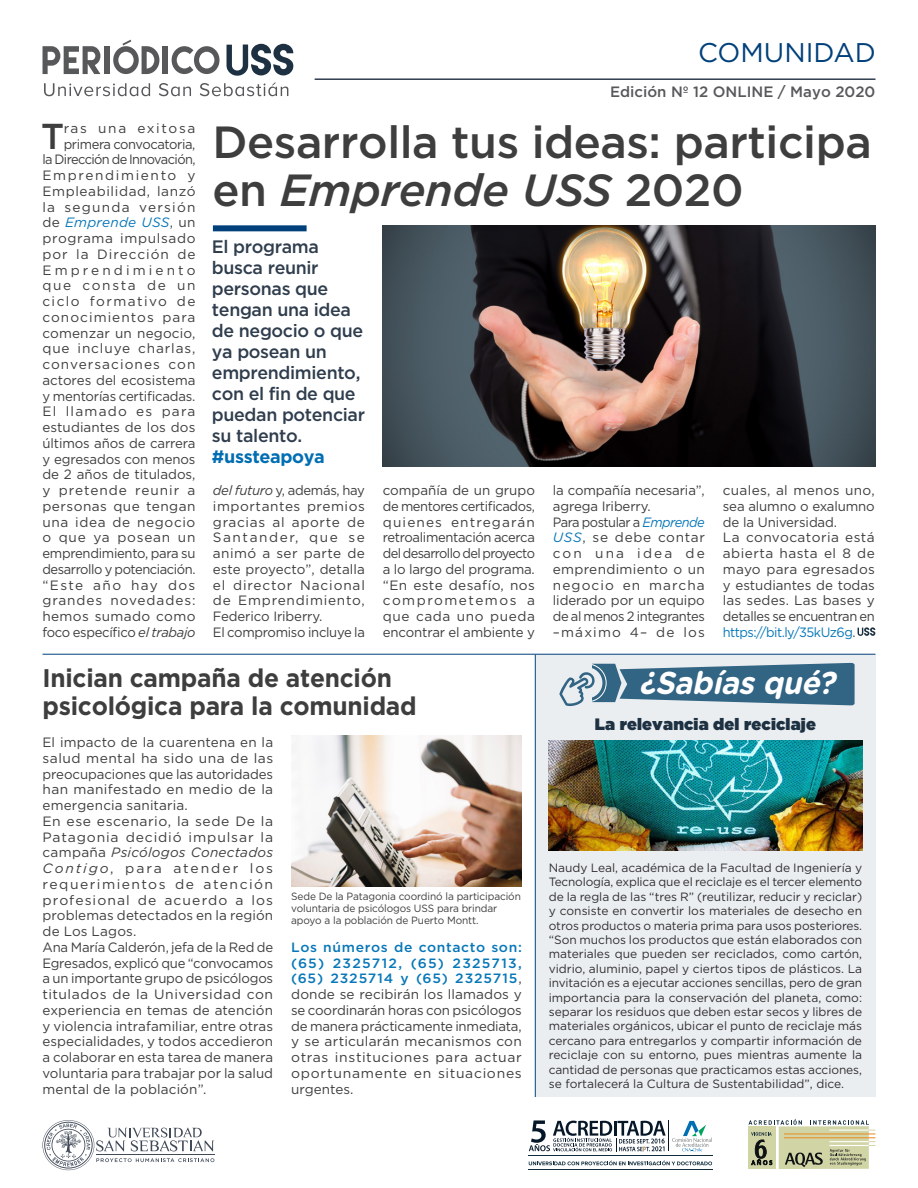
<style>
.page{position:relative;width:918px;height:1188px;background:#fff}
.page>*{position:absolute;margin:0;border:0;box-sizing:border-box;transform-origin:0 0}
.TIT_N1{font:500 45px/48px "Gotham";letter-spacing:-.01em;color:#3e3e3f}
.TXT_CENTRAL{font:500 36px "Gotham";color:#3e3e3f}
.t1{font:italic 700 31.65px "Gotham Rounded";color:#fff;scale:.96 1}
.t2{font:27px "Gotham";color:#01407a}
.TITULO_N2{font:700 25.5px/28.5px "Gotham";letter-spacing:-.01em;color:#3e3e3f;scale:.96 1}
.BAJADA_OK{font:500 18px/21px "Gotham";letter-spacing:-.02em;color:#2f3d4d}
.TITULO_sabias_ke{font:900 16.5px "Gotham";letter-spacing:.01em;color:#1d3142}
.t3{font:500 15px "Gotham";color:#57585a}
.TXT_CENTRAL-2{font:13.5px/15.8px "Gotham";letter-spacing:.01em;color:#3e3e3f;text-align:justify}
.TXT_CENTRAL-3{font:13.5px/15.8px "Gotham";letter-spacing:.06em;color:#3e3e3f;text-align:right}
.TXT_CENTRAL-4{font:13.5px/15.8px "Gotham";letter-spacing:.01em;color:#3e3e3f;text-align:justify;scale:.95 1}
.TXT_CENTRAL-5{font:13.5px/15.8px "Gotham";letter-spacing:-.01em;color:#3e3e3f}
.TXT_CENTRAL-6{font:13.5px "Gotham";letter-spacing:-.025em;color:#3e3e3f}
.TXT_sabias_ke{font:12px/14.4px "Gotham";letter-spacing:-.01em;color:#312f30;text-align:justify}
.LEC_DE_FOTO{font:10.5px/12px "Gotham";letter-spacing:-.01em;color:#3e3e3f;scale:.96 1}
.s1{font-style:italic;color:#0777b8}
.s2{font-style:italic}
.s3{font-weight:700;color:#006eb2}
.s4{color:#0777b8}
.s5{font-weight:500;color:#0777b8}
</style>
<div class="page">
<svg style="left:227px;top:44px;width:66px;height:32px"></svg>
<svg style="left:43px;top:46px;width:57px;height:28px"></svg>
<div style="left:104px;top:46px;width:5px;height:28px;background:#57585a"></div>
<div style="left:162px;top:46px;width:6px;height:28px;background:#57585a"></div>
<svg style="left:172px;top:46px;width:48px;height:28px"></svg>
<svg style="left:113px;top:40px;width:46px;height:34px"></svg>
<svg style="left:44px;top:83px;width:244px;height:13px"></svg>
<hr style="left:315px;top:78px;width:560px;height:2px;background:#2f3d4d">
<svg style="left:672px;top:1121px;width:40px;height:30px"></svg>
<hr style="left:669px;top:1120px;width:1px;height:31px;background:#061728">
<svg style="left:529px;top:1120px;width:137px;height:32px"></svg>
<svg style="left:529px;top:1160px;width:183px;height:5px"></svg>
<hr style="left:528px;top:1169px;width:184px;height:1px;background:#112d3b">
<hr style="left:528px;top:1156px;width:184px;height:1px;background:#112d3b">
<div style="left:748px;top:1126px;width:28px;height:43px;background:#d1d5a6"></div>
<div style="left:779px;top:1126px;width:90px;height:43px;background:#d1d5a6"></div>
<svg style="left:785px;top:1153px;width:38px;height:14px"></svg>
<hr style="left:784px;top:1133px;width:91px;height:1px;background:#ea8d27">
<hr style="left:784px;top:1137px;width:91px;height:1px;background:#ea8d27">
<hr style="left:829px;top:1141px;width:40px;height:1px;background:#fff">
<hr style="left:829px;top:1145px;width:40px;height:1px;background:#fff">
<svg style="left:830px;top:1141px;width:45px;height:25px"></svg>
<svg style="left:751px;top:1132px;width:21px;height:34px"></svg>
<svg style="left:748px;top:1119px;width:54px;height:6px"></svg>
<svg style="left:810px;top:1120px;width:65px;height:11px"></svg>
<svg style="left:43px;top:1120px;width:171px;height:50px"></svg>
<div style="left:536px;top:654px;width:339px;height:443px;background:#ebeef1"></div>
<hr style="left:535px;top:655px;width:1px;height:442px;background:#01407a">
<hr style="left:43px;top:654px;width:832px;height:1px;background:#01407a">
<svg style="left:559px;top:663px;width:296px;height:43px"></svg>
<div style="left:213px;top:225px;width:94px;height:6px;background:#01407a"></div>
<svg style="left:858px;top:627px;width:17px;height:9px"></svg>
<img style="left:383px;top:225px;width:493px;height:241px">
<img style="left:291px;top:736px;width:231px;height:151px">
<img style="left:549px;top:740px;width:313px;height:111px">
<h3 class="t2" style="left:698px;top:35px;width:179px">COMUNIDAD</h3>
<p class="TXT_CENTRAL-3" style="left:42px;top:120px;width:155px">ras una exitosa primera convocatoria,<br>la Dirección de Innovación,<br>Emprendimiento y<br>Empleabilidad, lanzó la segunda versión de <span class="s1">Emprende USS</span>, un programa impulsado por la Dirección de<br>Emprendimiento que consta de un ciclo formativo de conocimientos para comenzar un negocio, que incluye charlas, conversaciones con actores del ecosistema y mentorías certificadas.</p>
<p class="TXT_CENTRAL-2" style="left:42px;top:403px;width:155px">El llamado es para estudiantes de los dos últimos años de carrera y egresados con menos de 2 años de titulados, y pretende reunir a personas que tengan una idea de negocio o que ya posean un emprendimiento, para su desarrollo y potenciación.</p>
<p class="TXT_CENTRAL-2" style="left:42px;top:577px;width:155px">“Este año hay dos grandes novedades: hemos sumado como foco específico <span class="s2">el trabajo</span></p>
<p class="TXT_CENTRAL" style="left:41px;top:115px;width:25px">T</p>
<p class="t3" style="left:610px;top:83px;width:267px">Edición Nº 12 ONLINE / Mayo 2020</p>
<p class="TIT_N1" style="left:213px;top:118px;width:661px">Desarrolla tus ideas: participa en <span class="s2">Emprende USS</span> 2020</p>
<p class="BAJADA_OK" style="left:212px;top:236px;width:155px">El programa busca reunir personas que tengan una idea de negocio o que ya posean un emprendimiento, con el fin de que puedan potenciar su talento. <span class="s3">#ussteapoya</span></p>
<p class="TXT_CENTRAL-2" style="left:213px;top:482px;width:154px"><span class="s2">del futuro</span> y, además, hay importantes premios gracias al aporte de Santander, que se animó a ser parte de este proyecto”, detalla el director Nacional de Emprendimiento, Federico Iriberry.</p>
<p class="TXT_CENTRAL-6" style="left:213px;top:623px;width:154px">El compromiso incluye la</p>
<p class="TXT_CENTRAL-2" style="left:383px;top:482px;width:154px">compañía de un grupo de mentores certificados, quienes entregarán retroalimentación acerca del desarrollo del proyecto a lo largo del programa. “En este desafío, nos comprometemos a que cada uno pueda encontrar el ambiente y</p>
<p class="TXT_CENTRAL-5" style="left:553px;top:482px;width:153px">la compañía necesaria”, agrega Iriberry.</p>
<p class="TXT_CENTRAL-4" style="left:553px;top:514px;width:162px">Para postular a <span class="s1">Emprende USS</span>, se debe contar con una idea de emprendimiento o un negocio en marcha liderado por un equipo de al menos 2 integrantes –máximo 4– de los</p>
<p class="TXT_CENTRAL-2" style="left:723px;top:482px;width:153px">cuales, al menos uno, sea alumno o exalumno de la Universidad.</p>
<p class="TXT_CENTRAL-2" style="left:723px;top:529px;width:154px">La convocatoria está abierta hasta el 8 de mayo para egresados y estudiantes de todas las sedes. Las bases y detalles se encuentran en <span class="s4">https://bit.ly/35kUz6g</span>.</p>
<p class="TITULO_N2" style="left:43px;top:663px;width:391px">Inician campaña de atención psicológica para la comunidad</p>
<p class="TXT_CENTRAL-2" style="left:43px;top:734px;width:232px">El impacto de la cuarentena en la salud mental ha sido una de las preocupaciones que las autoridades han manifestado en medio de la emergencia sanitaria.</p>
<p class="TXT_CENTRAL-2" style="left:43px;top:813px;width:232px">En ese escenario, la sede De la Patagonia decidió impulsar la campaña <span class="s2">Psicólogos Conectados Contigo</span>, para atender los requerimientos de atención profesional de acuerdo a los problemas detectados en la región de Los Lagos.</p>
<p class="TXT_CENTRAL-2" style="left:43px;top:939px;width:232px">Ana María Calderón, jefa de la Red de Egresados, explicó que “convocamos a un importante grupo de psicólogos titulados de la Universidad con experiencia en temas de atención y violencia intrafamiliar, entre otras especialidades, y todos accedieron a colaborar en esta tarea de manera voluntaria para trabajar por la salud mental de la población”.</p>
<p class="TXT_CENTRAL-2" style="left:291px;top:939px;width:232px"><span class="s5">Los números de contacto son: (65) 2325712, (65) 2325713, (65) 2325714 y (65) 2325715</span>, donde se recibirán los llamados y se coordinarán horas con psicólogos de manera prácticamente inmediata, y se articularán mecanismos con otras instituciones para actuar oportunamente en situaciones urgentes.</p>
<p class="LEC_DE_FOTO" style="left:291px;top:890px;width:241px">Sede De la Patagonia coordinó la participación voluntaria de psicólogos USS para brindar apoyo a la población de Puerto Montt.</p>
<p class="t1" style="left:639px;top:660px;width:215px">¿Sabíasqué?</p>
<p class="TITULO_sabias_ke" style="left:595px;top:715px;width:222px">La relevancia del reciclaje</p>
<p class="TXT_sabias_ke" style="left:549px;top:860px;width:315px">Naudy Leal, académica de la Facultad de Ingeniería y Tecnología, explica que el reciclaje es el tercer elemento de la regla de las “tres R” (reutilizar, reducir y reciclar) y consiste en convertir los materiales de desecho en otros productos o materia prima para usos posteriores.</p>
<p class="TXT_sabias_ke" style="left:549px;top:932px;width:315px">“Son muchos los productos que están elaborados con materiales que pueden ser reciclados, como cartón, vidrio, aluminio, papel y ciertos tipos de plásticos. La invitación es a ejecutar acciones sencillas, pero de gran importancia para la conservación del planeta, como: separar los residuos que deben estar secos y libres de materiales orgánicos, ubicar el punto de reciclaje más cercano para entregarlos y compartir información de reciclaje con su entorno, pues mientras aumente la cantidad de personas que practicamos estas acciones, se fortalecerá la Cultura de Sustentabilidad”, dice.</p>
</div>
